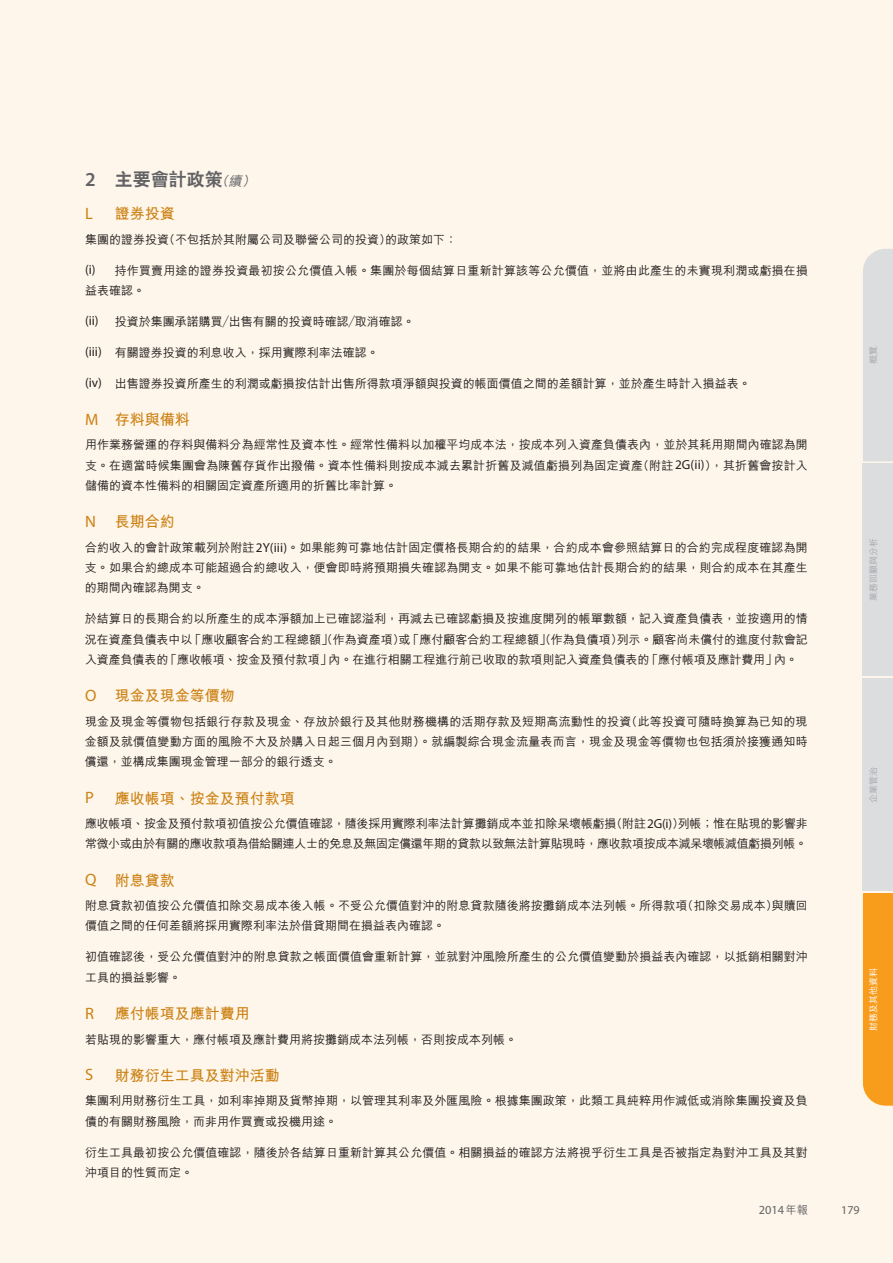
<style>
.page{position:relative;width:893px;height:1263px;background:#fef6ea}
.page>*{position:absolute;margin:0;border:0;box-sizing:border-box;transform-origin:0 0}
.t1{font:800 18px "C Hei 2 HK";color:#636366}
.t2{font:16.5px "Myriad Pro";color:#cc8113}
.t3{font:700 15px "M Hei HK";color:#cc8113}
.t4{font:12.3px "Myriad Pro";color:#636366}
.t5{font:500 12px/20.2px "M Hei HK";color:#231f20}
.t6{font:500 12px/20.2px "M Hei HK";letter-spacing:-.03em;color:#231f20}
.t7{font:12px "Myriad Pro";color:#636366}
.t8{font:500 9px "M Hei HK";color:#a8a9ad}
.t9{font:500 9px "M Hei HK";color:#fff}
.s1{font-family:"Myriad Pro";font-weight:600;font-size:19.8px}
.s2{font-family:"M Hei HK";font-weight:500;font-style:italic;font-size:13.5px}
.s3{font-family:"Myriad Pro";font-weight:400;font-size:13.2px}
.s4{font-family:"Myriad Pro";font-weight:400;font-size:16.5px}
.s5{font-family:"M Hei HK";font-weight:500;font-size:11.25px}
</style>
<div class="page">
<div style="left:863px;top:893px;width:30px;height:213px;background:#f89c1c"></div>
<div style="left:863px;top:249px;width:30px;height:212px;background:#dcdddf"></div>
<div style="left:863px;top:678px;width:30px;height:213px;background:#dcdddf"></div>
<div style="left:863px;top:463px;width:30px;height:213px;background:#dcdddf"></div>
<h1 class="t1" style="left:85px;top:167px;width:175px"><span class="s1">2</span> 主要會計政策<span class="s2">（續）</span></h1>
<h2 class="t2" style="left:85px;top:204px;width:9px">L</h2>
<p class="t3" style="left:115px;top:203px;width:61px">證券投資</p>
<p class="t5" style="left:85px;top:228px;width:373px">集團的證券投資（不包括於其附屬公司及聯營公司的投資）的政策如下：</p>
<p class="t5" style="left:85px;top:259px;width:725px"><span class="s3">(i)</span> 持作買賣用途的證券投資最初按公允價值入帳。集團於每個結算日重新計算該等公允價值，並將由此產生的未實現利潤或虧損在損益表確認。</p>
<p class="t5" style="left:85px;top:310px;width:331px"><span class="s3">(ii)</span> 投資於集團承諾購買／出售有關的投資時確認／取消確認。</p>
<p class="t5" style="left:85px;top:341px;width:295px"><span class="s3">(iii)</span> 有關證券投資的利息收入，採用實際利率法確認。</p>
<p class="t5" style="left:85px;top:372px;width:667px"><span class="s3">(iv)</span> 出售證券投資所產生的利潤或虧損按估計出售所得款項淨額與投資的帳面價值之間的差額計算，並於產生時計入損益表。</p>
<p class="t3" style="left:85px;top:409px;width:106px"><span class="s4">M</span> 存料與備料</p>
<p class="t5" style="left:85px;top:434px;width:724px;text-align:justify">用作業務營運的存料與備料分為經常性及資本性。經常性備料以加權平均成本法，按成本列入資產負債表內，並於其耗用期間內確認為開支。在適當時候集團會為陳舊存貨作出撥備。資本性備料則按成本減去累計折舊及減值虧損列為固定資產（附註<span class="s3">2G(ii)</span>），其折舊會按計入儲備的資本性備料的相關固定資產所適用的折舊比率計算。</p>
<p class="t3" style="left:85px;top:511px;width:91px"><span class="s4">N</span> 長期合約</p>
<p class="t5" style="left:85px;top:536px;width:724px;text-align:justify">合約收入的會計政策載列於附註<span class="s3">2Y(iii)</span>。如果能夠可靠地估計固定價格長期合約的結果，合約成本會參照結算日的合約完成程度確認為開支。如果合約總成本可能超過合約總收入，便會即時將預期損失確認為開支。如果不能可靠地估計長期合約的結果，則合約成本在其產生的期間內確認為開支。</p>
<p class="t5" style="left:85px;top:608px;width:724px;text-align:justify">於結算日的長期合約以所產生的成本淨額加上已確認溢利，再減去已確認虧損及按進度開列的帳單數額，記入資產負債表，並按適用的情況在資產負債表中以「應收顧客合約工程總額（」作為資產項）或「應付顧客合約工程總額（」作為負債項）列示。顧客尚未償付的進度付款會記入資產負債表的「應收帳項、按金及預付款項」內。在進行相關工程進行前已收取的款項則記入資產負債表的「應付帳項及應計費用」內。</p>
<p class="t3" style="left:85px;top:685px;width:151px"><span class="s4">O</span> 現金及現金等價物</p>
<p class="t5" style="left:85px;top:710px;width:724px;text-align:justify">現金及現金等價物包括銀行存款及現金、存放於銀行及其他財務機構的活期存款及短期高流動性的投資（此等投資可隨時換算為已知的現金額及就價值變動方面的風險不大及於購入日起三個月內到期）。就編製綜合現金流量表而言，現金及現金等價物也包括須於接獲通知時償還，並構成集團現金管理一部分的銀行透支。</p>
<h2 class="t2" style="left:85px;top:788px;width:10px">P</h2>
<p class="t3" style="left:115px;top:787px;width:181px">應收帳項、按金及預付款項</p>
<p class="t6" style="left:85px;top:813px;width:724px">應收帳項、按金及預付款項初值按公允價值確認，隨後採用實際利率法計算攤銷成本並扣除呆壞帳虧損（附註<span class="s3">2G(i)</span>）列帳；惟在貼現的影響非常微小或由於有關的應收款項為借給關連人士的免息及無固定償還年期的貸款以致無法計算貼現時，應收款項按成本減呆壞帳減值虧損列帳。</p>
<p class="t3" style="left:85px;top:869px;width:91px"><span class="s4">Q</span> 附息貸款</p>
<p class="t5" style="left:85px;top:895px;width:724px">附息貸款初值按公允價值扣除交易成本後入帳。不受公允價值對沖的附息貸款隨後將按攤銷成本法列帳。所得款項（扣除交易成本）與贖回價值之間的任何差額將採用實際利率法於借貸期間在損益表內確認。</p>
<p class="t5" style="left:85px;top:946px;width:724px">初值確認後，受公允價值對沖的附息貸款之帳面價值會重新計算，並就對沖風險所產生的公允價值變動於損益表內確認，以抵銷相關對沖工具的損益影響。</p>
<h2 class="t2" style="left:85px;top:1004px;width:10px">R</h2>
<p class="t3" style="left:115px;top:1002px;width:136px">應付帳項及應計費用</p>
<p class="t5" style="left:85px;top:1028px;width:433px">若貼現的影響重大，應付帳項及應計費用將按攤銷成本法列帳，否則按成本列帳。</p>
<h2 class="t2" style="left:85px;top:1066px;width:10px">S</h2>
<p class="t3" style="left:115px;top:1064px;width:166px">財務衍生工具及對沖活動</p>
<p class="t5" style="left:85px;top:1090px;width:724px">集團利用財務衍生工具，如利率掉期及貨幣掉期，以管理其利率及外匯風險。根據集團政策，此類工具純粹用作減低或消除集團投資及負債的有關財務風險，而非用作買賣或投機用途。</p>
<p class="t5" style="left:85px;top:1141px;width:724px">衍生工具最初按公允價值確認，隨後於各結算日重新計算其公允價值。相關損益的確認方法將視乎衍生工具是否被指定為對沖工具及其對沖項目的性質而定。</p>
<p class="t8" style="left:867px;top:364px;width:19px;rotate:-90deg">概覽</p>
<p class="t8" style="left:867px;top:601px;width:64px;rotate:-90deg">業務回顧與分析</p>
<p class="t8" style="left:867px;top:802px;width:37px;rotate:-90deg">企業管治</p>
<p class="t9" style="left:867px;top:1031px;width:64px;rotate:-90deg">財務及其他資料</p>
<p class="t4" style="left:759px;top:1203px;width:51px">2014<span class="s5">年報</span></p>
<p class="t7" style="left:841px;top:1203px;width:20px">179</p>
</div>
